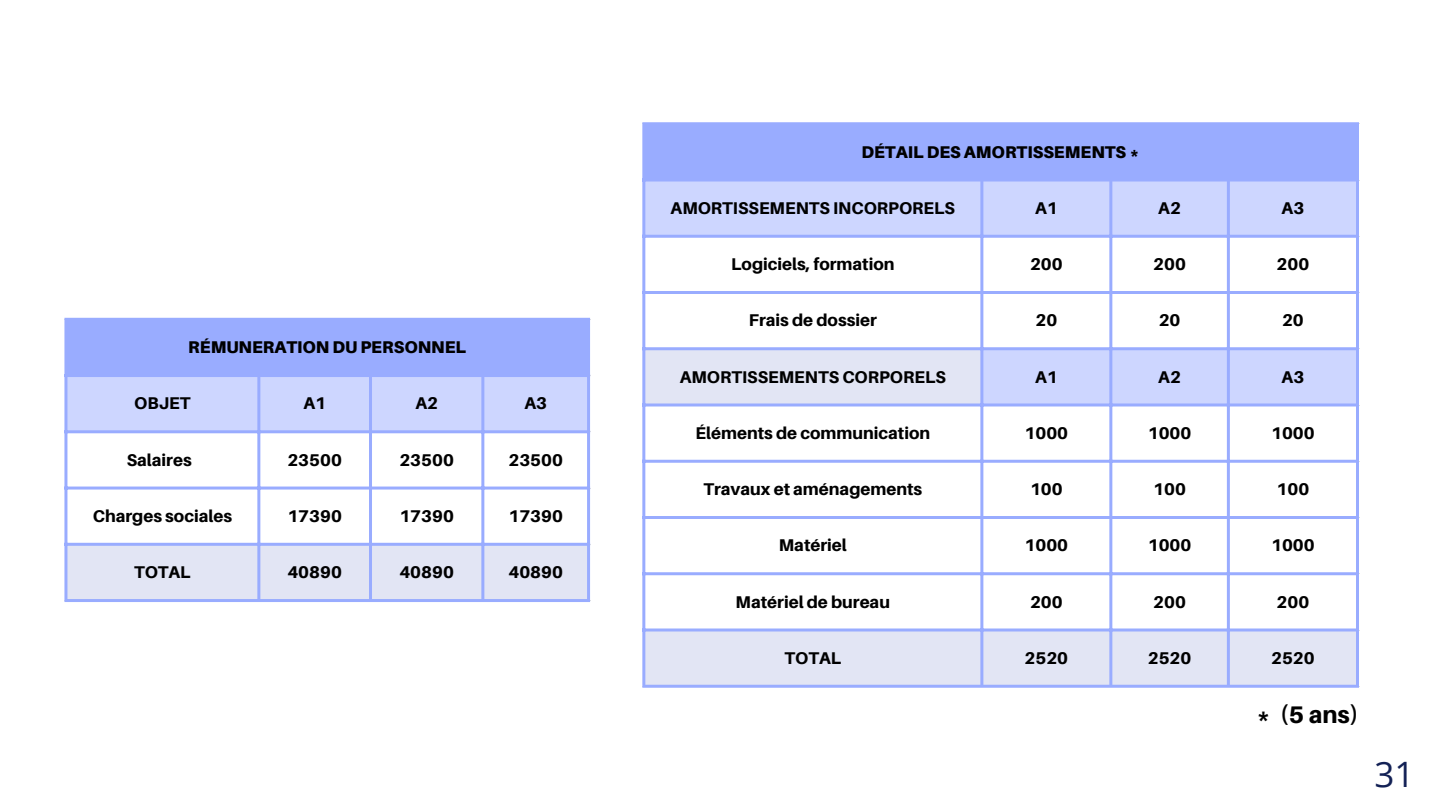
<style>
.page{position:relative;width:1440px;height:810px;background:#fff}
.page>*{position:absolute;margin:0;border:0;box-sizing:border-box;transform-origin:0 0}
.t1{font:35px "Open Sans";color:#132155}
.t2{font:800 24px "Aileron";color:#000}
.t3{font:800 17px "Aileron";color:#000}
.t4{font:900 17px "Aileron";color:#000}
</style>
<div class="page">
<div style="left:66px;top:319px;width:523px;height:57px;background:#99acff"></div>
<div style="left:67px;top:377px;width:520px;height:53px;background:#cdd6ff"></div>
<div style="left:67px;top:546px;width:520px;height:53px;background:#e2e5f4"></div>
<hr style="left:64px;top:321px;width:3px;height:278px;background:#99acff">
<hr style="left:257px;top:377px;width:3px;height:222px;background:#99acff">
<hr style="left:369px;top:377px;width:3px;height:222px;background:#99acff">
<hr style="left:481px;top:377px;width:3px;height:222px;background:#99acff">
<hr style="left:587px;top:321px;width:3px;height:278px;background:#99acff">
<hr style="left:64px;top:318px;width:526px;height:3px;background:#99acff">
<hr style="left:64px;top:374px;width:526px;height:3px;background:#99acff">
<hr style="left:64px;top:430px;width:526px;height:3px;background:#99acff">
<hr style="left:64px;top:487px;width:526px;height:3px;background:#99acff">
<hr style="left:64px;top:543px;width:526px;height:3px;background:#99acff">
<hr style="left:64px;top:599px;width:526px;height:3px;background:#99acff">
<div style="left:644px;top:124px;width:714px;height:56px;background:#99acff"></div>
<svg style="left:645px;top:182px;width:711px;height:165px"></svg>
<svg style="left:645px;top:350px;width:711px;height:335px;fill:#e2e5f4"></svg>
<svg style="left:645px;top:406px;width:711px;height:222px"></svg>
<hr style="left:642px;top:125px;width:3px;height:560px;background:#99acff">
<hr style="left:980px;top:182px;width:3px;height:503px;background:#99acff">
<hr style="left:1109px;top:182px;width:3px;height:503px;background:#99acff">
<hr style="left:1227px;top:182px;width:3px;height:503px;background:#99acff">
<hr style="left:1356px;top:125px;width:3px;height:560px;background:#99acff">
<hr style="left:642px;top:122px;width:717px;height:3px;background:#99acff">
<svg style="left:645px;top:180px;width:711px;height:2px"></svg>
<hr style="left:642px;top:235px;width:717px;height:3px;background:#99acff">
<hr style="left:642px;top:291px;width:717px;height:3px;background:#99acff">
<hr style="left:642px;top:347px;width:717px;height:3px;background:#99acff">
<hr style="left:642px;top:404px;width:717px;height:2px;background:#99acff">
<hr style="left:642px;top:460px;width:717px;height:3px;background:#99acff">
<hr style="left:642px;top:516px;width:717px;height:3px;background:#99acff">
<hr style="left:642px;top:572px;width:717px;height:3px;background:#99acff">
<svg style="left:645px;top:628px;width:711px;height:4px;fill:#99acff"></svg>
<hr style="left:642px;top:685px;width:717px;height:3px;background:#99acff">
<p class="t4" style="left:188px;top:337px;width:280px">RÉMUNERATION DU PERSONNEL</p>
<p class="t3" style="left:134px;top:393px;width:58px">OBJET</p>
<p class="t3" style="left:303px;top:393px;width:24px">A1</p>
<p class="t3" style="left:415px;top:393px;width:24px">A2</p>
<p class="t3" style="left:524px;top:393px;width:24px">A3</p>
<p class="t3" style="left:127px;top:449px;width:67px">Salaires</p>
<p class="t3" style="left:287px;top:449px;width:56px">23500</p>
<p class="t3" style="left:399px;top:449px;width:56px">23500</p>
<p class="t3" style="left:508px;top:449px;width:56px">23500</p>
<p class="t3" style="left:93px;top:505px;width:141px">Charges sociales</p>
<p class="t3" style="left:287px;top:505px;width:56px">17390</p>
<p class="t3" style="left:399px;top:505px;width:56px">17390</p>
<p class="t3" style="left:508px;top:505px;width:56px">17390</p>
<p class="t3" style="left:134px;top:562px;width:58px">TOTAL</p>
<p class="t3" style="left:287px;top:562px;width:56px">40890</p>
<p class="t3" style="left:399px;top:562px;width:56px">40890</p>
<p class="t3" style="left:508px;top:562px;width:56px">40890</p>
<p class="t4" style="left:861px;top:141px;width:280px">DÉTAIL DES AMORTISSEMENTS *</p>
<p class="t3" style="left:671px;top:197px;width:286px">AMORTISSEMENTS INCORPORELS</p>
<p class="t3" style="left:1035px;top:197px;width:24px">A1</p>
<p class="t3" style="left:1158px;top:197px;width:24px">A2</p>
<p class="t3" style="left:1282px;top:197px;width:24px">A3</p>
<p class="t3" style="left:731px;top:254px;width:165px">Logiciels, formation</p>
<p class="t3" style="left:1030px;top:254px;width:34px">200</p>
<p class="t3" style="left:1153px;top:254px;width:34px">200</p>
<p class="t3" style="left:1277px;top:254px;width:34px">200</p>
<p class="t3" style="left:749px;top:310px;width:129px">Frais de dossier</p>
<p class="t3" style="left:1035px;top:310px;width:23px">20</p>
<p class="t3" style="left:1159px;top:310px;width:23px">20</p>
<p class="t3" style="left:1282px;top:310px;width:23px">20</p>
<p class="t3" style="left:680px;top:366px;width:268px">AMORTISSEMENTS CORPORELS</p>
<p class="t3" style="left:1035px;top:366px;width:24px">A1</p>
<p class="t3" style="left:1158px;top:366px;width:24px">A2</p>
<p class="t3" style="left:1282px;top:366px;width:24px">A3</p>
<p class="t3" style="left:696px;top:422px;width:236px">Éléments de communication</p>
<p class="t3" style="left:1025px;top:422px;width:45px">1000</p>
<p class="t3" style="left:1148px;top:422px;width:45px">1000</p>
<p class="t3" style="left:1271px;top:422px;width:45px">1000</p>
<p class="t3" style="left:703px;top:479px;width:220px">Travaux et aménagements</p>
<p class="t3" style="left:1030px;top:479px;width:34px">100</p>
<p class="t3" style="left:1153px;top:479px;width:34px">100</p>
<p class="t3" style="left:1277px;top:479px;width:34px">100</p>
<p class="t3" style="left:779px;top:535px;width:69px">Matériel</p>
<p class="t3" style="left:1025px;top:535px;width:45px">1000</p>
<p class="t3" style="left:1148px;top:535px;width:45px">1000</p>
<p class="t3" style="left:1271px;top:535px;width:45px">1000</p>
<p class="t3" style="left:736px;top:591px;width:156px">Matériel de bureau</p>
<p class="t3" style="left:1030px;top:591px;width:34px">200</p>
<p class="t3" style="left:1153px;top:591px;width:34px">200</p>
<p class="t3" style="left:1277px;top:591px;width:34px">200</p>
<p class="t3" style="left:785px;top:647px;width:58px">TOTAL</p>
<p class="t3" style="left:1025px;top:647px;width:45px">2520</p>
<p class="t3" style="left:1148px;top:647px;width:45px">2520</p>
<p class="t3" style="left:1271px;top:647px;width:45px">2520</p>
<p class="t2" style="left:1256px;top:700px;width:104px">* (5 ans)</p>
<p class="t1" style="left:1374px;top:750px;width:41px">31</p>
</div>
